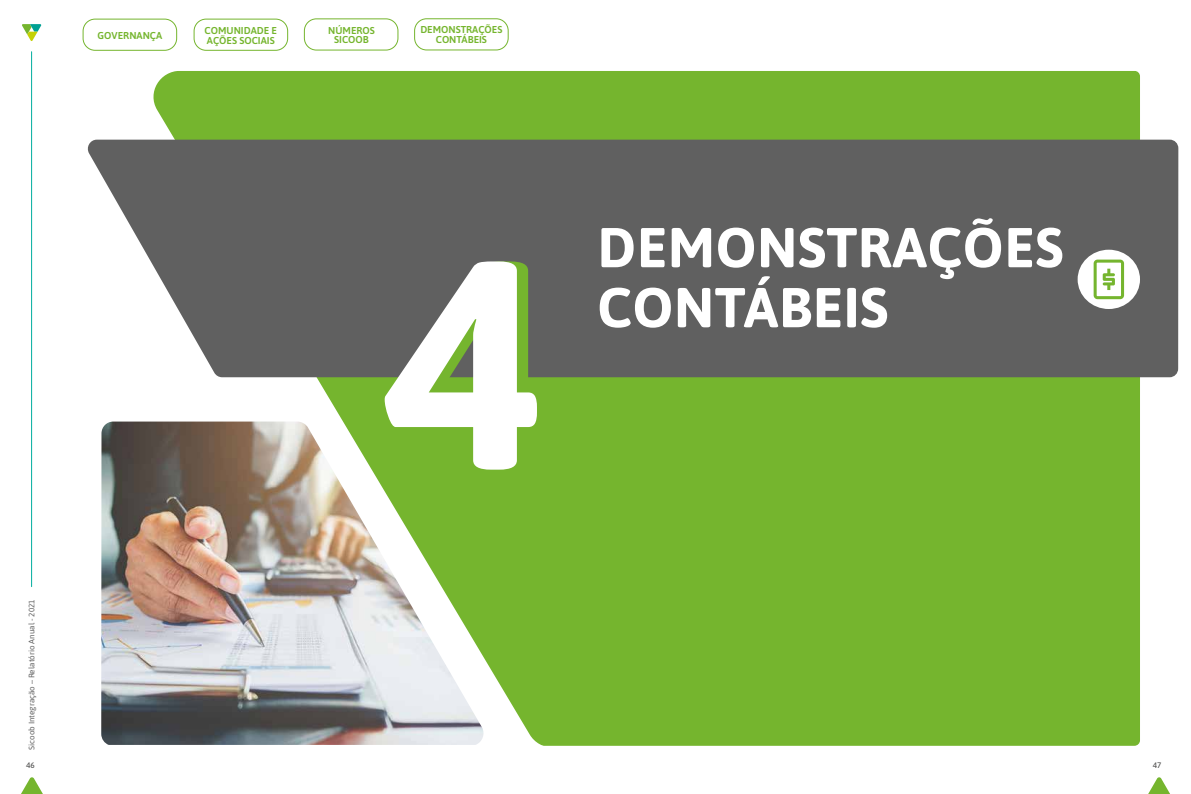
<style>
.page{position:relative;width:1191px;height:794px;background:#fff}
.page>*{position:absolute;margin:0;border:0;box-sizing:border-box;transform-origin:0 0}
.t1{font:700 295.7px "Asap";color:#fff}
.t2{font:700 56px/60px "Asap";letter-spacing:.01em;color:#fff}
.t3{font:600 10px/9.6px "Asap";color:#75b52e;text-align:center}
.t4{font:8px "Asap";color:#606060}
.t5{font:500 8px "Asap";color:#575756}
</style>
<div class="page">
<svg style="left:1148px;top:777px;width:22px;height:17px"></svg>
<svg style="left:21px;top:777px;width:22px;height:17px"></svg>
<svg style="left:22px;top:24px;width:19px;height:17px"></svg>
<hr style="left:31px;top:52px;width:1px;height:534px;background:#00ad9e">
<div style="left:148px;top:71px;width:992px;height:675px;background:#75b52e"></div>
<div style="left:87px;top:140px;width:1091px;height:237px;background:#606060"></div>
<img style="left:101px;top:421px;width:385px;height:324px">
<div style="left:1077px;top:250px;width:63px;height:59px;background:#fff;border-radius:50%"></div>
<svg style="left:1093px;top:259px;width:31px;height:40px"></svg>
<div style="left:414px;top:18px;width:94px;height:32px;border:1px solid #75b52e;border-radius:12px"></div>
<div style="left:304px;top:18px;width:94px;height:33px;border:1px solid #75b52e;border-radius:12px"></div>
<div style="left:194px;top:19px;width:94px;height:32px;border:1px solid #75b52e;border-radius:12px"></div>
<div style="left:83px;top:19px;width:94px;height:32px;border:1px solid #75b52e;border-radius:12px"></div>
<p class="t3" style="left:98px;top:30px;width:66px">GOVERNANÇA</p>
<p class="t3" style="left:205px;top:25px;width:74px;text-align:left">COMUNIDADE E<br>AÇÕES SOCIAIS</p>
<p class="t3" style="left:328px;top:25px;width:48px">NÚMEROS<br>SICOOB</p>
<p class="t3" style="left:420px;top:25px;width:84px">DEMONSTRAÇÕES<br>CONTÁBEIS</p>
<p class="t4" style="left:26px;top:750px;width:152px;rotate:-90deg">Sicoob Integração – Relatório Anual - 2021</p>
<h1 class="t1" style="left:381px;top:155px;width:160px">4</h1>
<h2 class="t2" style="left:597px;top:215px;width:467px">DEMONSTRAÇÕES<br>CONTÁBEIS</h2>
<p class="t5" style="left:26px;top:759px;width:10px">46</p>
<p class="t5" style="left:1153px;top:759px;width:10px">47</p>
</div>
